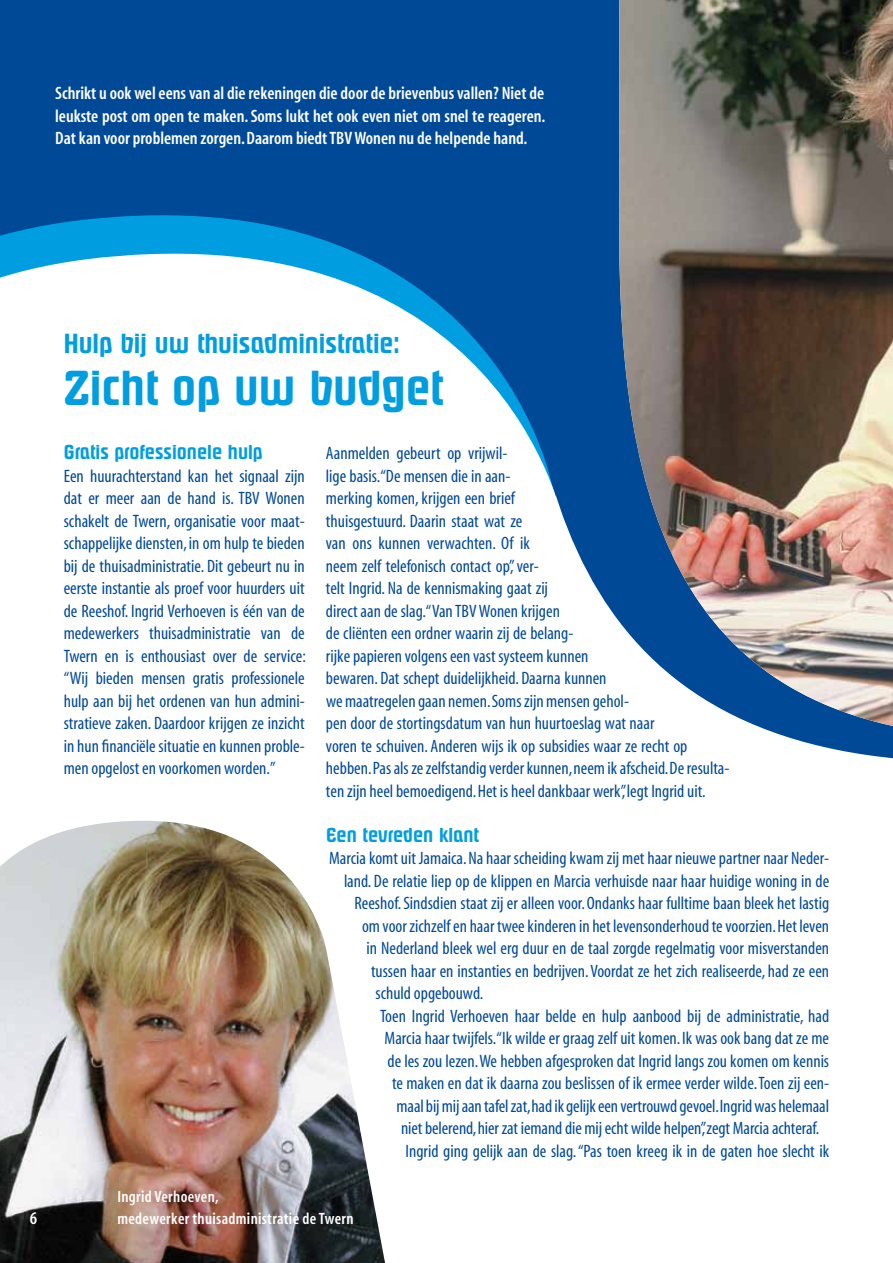
<style>
.page{position:relative;width:893px;height:1263px;background:#fff}
.page>*{position:absolute;margin:0;border:0;box-sizing:border-box;transform-origin:0 0}
.t1{font:600 47.55px "Pasadena";color:#009ee0}
.t2{font:600 26.7px "Pasadena";color:#009ee0}
.t3{font:600 19.5px "Pasadena";color:#009ee0}
.t4{font:18px/22.5px "Myriad MM 400 300";letter-spacing:-.14em;color:#004997}
.t5{font:18px/22.5px "Myriad MM 565 300";letter-spacing:-.12em;color:#fff;text-align:justify}
.t6{font:18px "Myriad MM 400 300";letter-spacing:-.1em;color:#004997}
.t7{font:18px "Myriad MM 400 300";letter-spacing:-.12em;color:#004997}
.t8{font:16.5px/22.5px "Myriad MM 565 300";letter-spacing:-.085em;color:#fff}
</style>
<div class="page">
<div style="left:0;top:0;width:674px;height:638px;background:#004997"></div>
<svg style="left:0;top:215px;width:326px;height:26px;fill:#009ee0"></svg>
<svg style="left:0;top:241px;width:519px;height:397px;background:#e1eff7"></svg>
<svg style="left:519px;top:402px;width:374px;height:357px;fill:#fff"></svg>
<img style="left:619px;top:0;width:274px;height:726px">
<img style="left:0;top:821px;width:385px;height:442px">
<p class="t5" style="left:55px;top:83px;width:492px">Schrikt u ook wel eens van al die rekeningen die door de brievenbus vallen? Niet de leukste post om open te maken. Soms lukt het ook even niet om snel te reageren.<br>Dat kan voor problemen zorgen. Daarom biedt TBV Wonen nu de helpende hand.</p>
<p class="t5" style="left:30px;top:1208px;width:11px">6</p>
<h2 class="t2" style="left:64px;top:328px;width:338px">Hulp bij uw thuisadministratie:</h2>
<h1 class="t1" style="left:64px;top:361px;width:381px">Zicht op uw budget</h1>
<p class="t3" style="left:64px;top:441px;width:200px">Gratis professionele hulp</p>
<p class="t4" style="left:64px;top:465px;width:245px">Een huurachterstand kan het signaal zijn dat er meer aan de hand is. TBV Wonen schakelt de Twern, organisatie voor maat&shy;schappelijke diensten, in om hulp te bieden bij de thuisadministratie. Dit gebeurt nu in eerste instantie als proef voor huurders uit de Reeshof. Ingrid Verhoeven is één van de medewerkers thuisadministratie van de Twern en is enthousiast over de service: “Wij bieden mensen gratis professionele hulp aan bij het ordenen van hun admini&shy;stratieve zaken. Daardoor krijgen ze inzicht in hun financiële situatie en kunnen proble&shy;men opgelost en voorkomen worden.”</p>
<p class="t4" style="left:326px;top:443px;width:406px">Aanmelden gebeurt op vrijwil-<br>lige basis.“De mensen die in aan-<br>merking komen, krijgen een brief<br>thuisgestuurd. Daarin staat wat ze<br>van ons kunnen verwachten. Of ik<br>neem zelf telefonisch contact op”, ver-<br>telt Ingrid. Na de kennismaking gaat zij<br>direct aan de slag.“Van TBV Wonen krijgen<br>de cliënten een ordner waarin zij de belang-<br>rijke papieren volgens een vast systeem kunnen<br>bewaren. Dat schept duidelijkheid. Daarna kunnen<br>we maatregelen gaan nemen.Soms zijn mensen gehol-<br>pen door de stortingsdatum van hun huurtoeslag wat naar<br>voren te schuiven. Anderen wijs ik op subsidies waar ze recht op hebben.Pas als ze zelfstandig verder kunnen,neem ik afscheid.De resulta&shy;ten zijn heel bemoedigend. Het is heel dankbaar werk”, legt Ingrid uit.</p>
<p class="t3" style="left:326px;top:824px;width:154px">Een tevreden klant</p>
<p class="t4" style="left:329px;top:848px;width:502px">Marcia komt uit Jamaica. Na haar scheiding kwam zij met haar nieuwe partner naar Neder-</p>
<p class="t6" style="left:344px;top:872px;width:489px">land. De relatie liep op de klippen en Marcia verhuisde naar haar huidige woning in de</p>
<p class="t4" style="left:354px;top:893px;width:479px">Reeshof. Sindsdien staat zij er alleen voor. Ondanks haar fulltime baan bleek het lastig</p>
<p class="t4" style="left:362px;top:915px;width:471px">om voor zichzelf en haar twee kinderen in het levensonderhoud te voorzien. Het leven</p>
<p class="t4" style="left:366px;top:938px;width:467px">in Nederland bleek wel erg duur en de taal zorgde regelmatig voor misverstanden</p>
<p class="t4" style="left:371px;top:960px;width:462px">tussen haar en instanties en bedrijven. Voordat ze het zich realiseerde, had ze een</p>
<p class="t4" style="left:375px;top:983px;width:110px">schuld opgebouwd.</p>
<p class="t4" style="left:380px;top:1005px;width:454px">Toen Ingrid Verhoeven haar belde en hulp aanbood bij de administratie, had</p>
<p class="t7" style="left:384px;top:1029px;width:449px">Marcia haar twijfels.“Ik wilde er graag zelf uit komen. Ik was ook bang dat ze me</p>
<p class="t4" style="left:387px;top:1050px;width:445px">de les zou lezen.We hebben afgesproken dat Ingrid langs zou komen om kennis</p>
<p class="t4" style="left:392px;top:1073px;width:439px">te maken en dat ik daarna zou beslissen of ik ermee verder wilde. Toen zij een-</p>
<p class="t4" style="left:396px;top:1095px;width:435px">maal bij mij aan tafel zat,had ik gelijk een vertrouwd gevoel.Ingrid was helemaal</p>
<p class="t4" style="left:401px;top:1118px;width:420px">niet belerend, hier zat iemand die mij echt wilde helpen”, zegt Marcia achteraf.</p>
<p class="t4" style="left:405px;top:1140px;width:427px">Ingrid ging gelijk aan de slag. “Pas toen kreeg ik in de gaten hoe slecht ik</p>
<p class="t8" style="left:117px;top:1186px;width:240px">Ingrid Verhoeven,<br>medewerker thuisadministratie de Twern</p>
</div>
